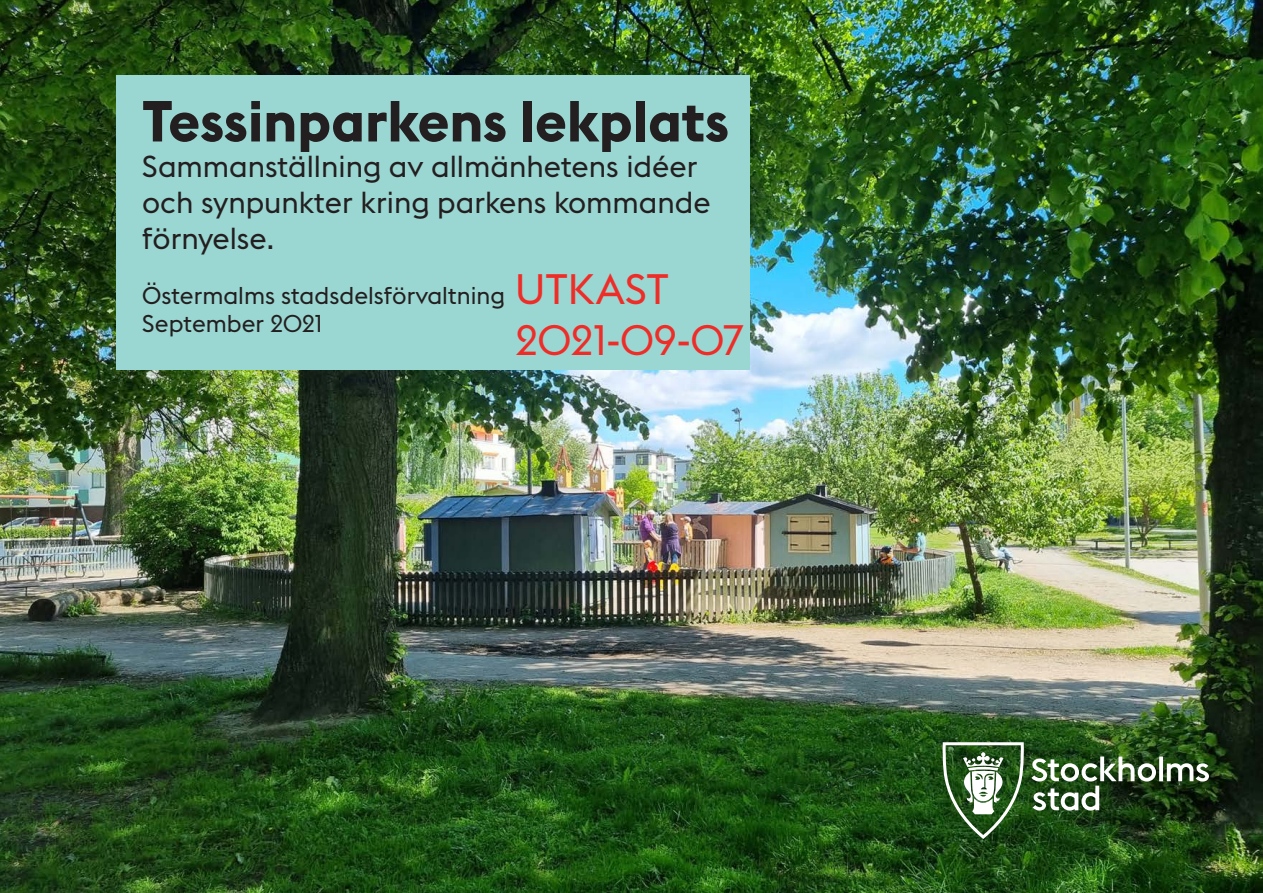
<style>
.page{position:relative;width:1263px;height:893px;background:#fff}
.page>*{position:absolute;margin:0;border:0;box-sizing:border-box;transform-origin:0 0}
.t1{font:700 57px "Stockholm Type";color:#231f20}
.t2{font:42px "Stockholm Type";color:#ee2d29}
.t3{font:30px/36px "Stockholm Type";color:#231f20}
.t4{font:24px "Stockholm Type";color:#231f20}
</style>
<div class="page">
<img style="left:0;top:0;width:1263px;height:893px">
<div style="left:116px;top:75px;width:634px;height:295px;background:#9bd7d2"></div>
<svg style="left:942px;top:742px;width:267px;height:97px;background:#43633b"></svg>
<p class="t1" style="left:142px;top:81px;width:588px">Tessinparkens lekplats</p>
<p class="t3" style="left:142px;top:147px;width:570px">Sammanställning av allmänhetens idéer och synpunkter kring parkens kommande förnyelse.</p>
<p class="t4" style="left:142px;top:279px;width:364px">Östermalms stadsdelsförvaltning</p>
<p class="t4" style="left:142px;top:307px;width:182px">September 2021</p>
<p class="t2" style="left:515px;top:261px;width:155px">UTKAST</p>
<p class="t2" style="left:515px;top:311px;width:230px">2021-09-07</p>
</div>
